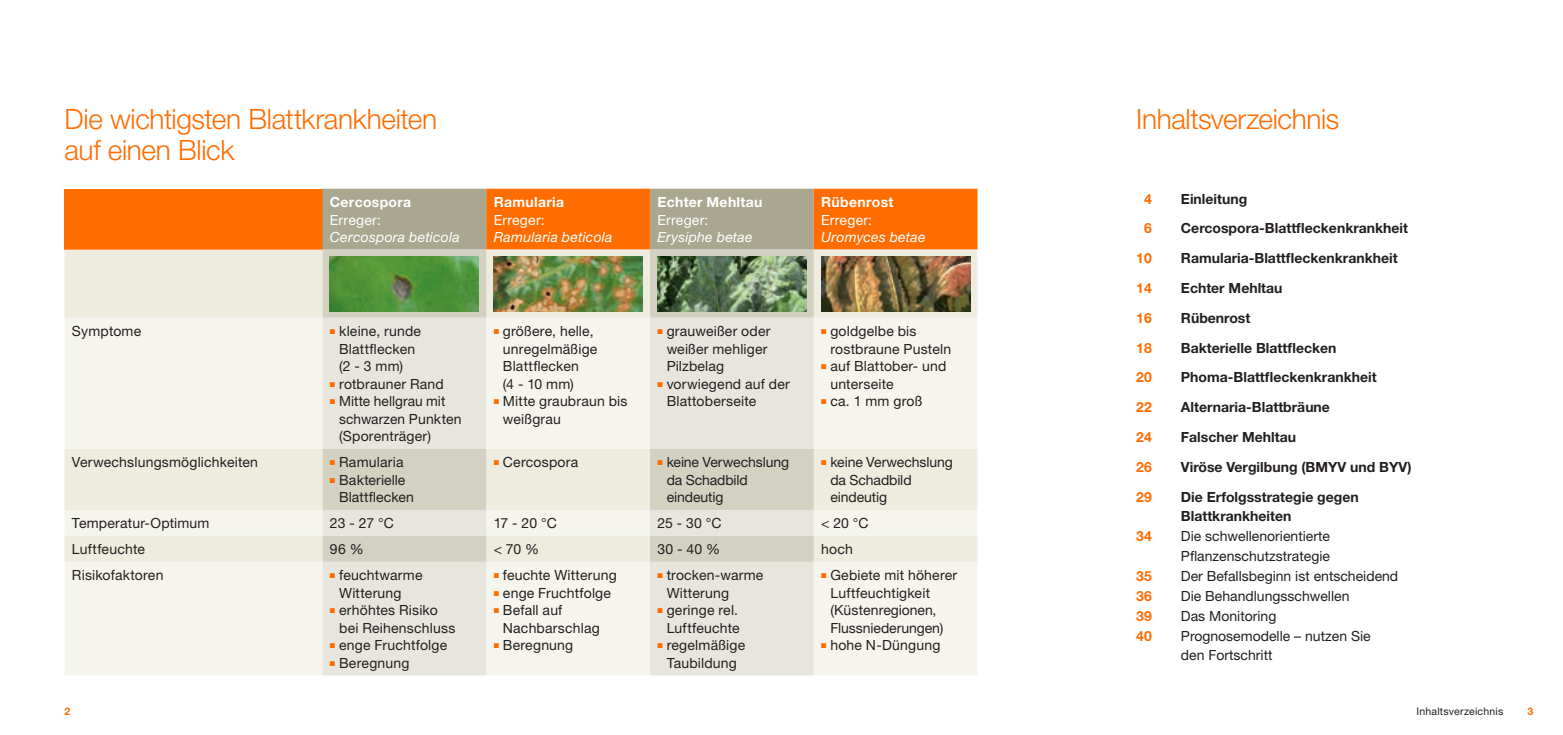
<style>
.page{position:relative;width:1563px;height:735px;background:#fff}
.page>*{position:absolute;margin:0;border:0;box-sizing:border-box;transform-origin:0 0}
.t1{font:300 28px/30.8px "Helvetica Neue LT Std";letter-spacing:-.015em;color:#ff6c00}
.t2{font:14px/17.5px "Helvetica Neue";letter-spacing:.01em;color:#231f20}
.t3{font:700 14px/19.8px "Helvetica Neue LT Std";color:#231f20}
.t4{font:14px/19.8px "Helvetica Neue LT Std";color:#231f20}
.t5{font:italic 14px "Helvetica Neue";letter-spacing:.02em;color:#fff}
.t6{font:700 14px "Helvetica Neue";letter-spacing:.025em;color:#fff}
.t7{font:14px "Helvetica Neue";letter-spacing:.015em;color:#fff}
.t8{font:700 14px "Helvetica Neue LT Std";color:#ff6c00}
.t9{font:10.5px "Helvetica Neue LT Std";letter-spacing:.02em;color:#231f20}
.t10{font:700 10.5px "Helvetica Neue LT Std";color:#ff6c00}
.s1{color:#ff6c00}
</style>
<div class="page">
<div style="left:64px;top:189px;width:258px;height:60px;background:#ff6c00"></div>
<svg style="left:322px;top:189px;width:655px;height:60px;background:#d48948"></svg>
<div style="left:64px;top:249px;width:913px;height:68px;background:#edecdf"></div>
<svg style="left:322px;top:249px;width:492px;height:68px;background:#d3d2c0"></svg>
<svg style="left:64px;top:317px;width:913px;height:358px;background:#f3f2ea"></svg>
<svg style="left:322px;top:317px;width:492px;height:358px;background:#e7e6dd"></svg>
<img style="left:821px;top:256px;width:149px;height:55px">
<img style="left:657px;top:256px;width:149px;height:55px">
<img style="left:330px;top:256px;width:149px;height:55px">
<img style="left:494px;top:256px;width:148px;height:55px">
<h1 class="t1" style="left:64px;top:103px;width:374px">Die wichtigsten Blattkrankheiten auf einen Blick</h1>
<p class="t6" style="left:330px;top:193px;width:83px">Cercospora</p>
<p class="t7" style="left:330px;top:211px;width:53px">Erreger:</p>
<p class="t5" style="left:330px;top:228px;width:131px">Cercospora beticola</p>
<p class="t2" style="left:72px;top:322px;width:71px">Symptome</p>
<p class="t2" style="left:339px;top:322px;width:83px;text-indent:-9px"><span class="s1">■</span> kleine, runde<br>Blattflecken (2 - 3 mm)</p>
<p class="t2" style="left:330px;top:375px;width:115px"><span class="s1">■</span> rotbrauner Rand</p>
<p class="t2" style="left:339px;top:392px;width:124px;text-indent:-9px"><span class="s1">■</span> Mitte hellgrau mit schwarzen Punkten (Sporenträger)</p>
<p class="t2" style="left:72px;top:453px;width:188px">Verwechslungsmöglichkeiten</p>
<p class="t2" style="left:330px;top:453px;width:75px"><span class="s1">■</span> Ramularia</p>
<p class="t2" style="left:339px;top:470px;width:76px;text-indent:-9px"><span class="s1">■</span> Bakterielle<br>Blattflecken</p>
<p class="t6" style="left:494px;top:193px;width:72px">Ramularia</p>
<p class="t7" style="left:494px;top:211px;width:53px">Erreger:</p>
<p class="t5" style="left:494px;top:228px;width:120px">Ramularia beticola</p>
<p class="t6" style="left:657px;top:193px;width:107px">Echter Mehltau</p>
<p class="t7" style="left:657px;top:211px;width:53px">Erreger:</p>
<p class="t5" style="left:657px;top:228px;width:97px">Erysiphe betae</p>
<p class="t6" style="left:821px;top:193px;width:74px">Rübenrost</p>
<p class="t7" style="left:821px;top:211px;width:53px">Erreger:</p>
<p class="t5" style="left:821px;top:228px;width:106px">Uromyces betae</p>
<p class="t2" style="left:503px;top:322px;width:96px;text-indent:-9px"><span class="s1">■</span> größere, helle, unregelmäßige<br>Blattflecken<br>(4 - 10 mm)</p>
<p class="t2" style="left:503px;top:392px;width:126px;text-indent:-9px"><span class="s1">■</span> Mitte graubraun bis weißgrau</p>
<p class="t2" style="left:667px;top:322px;width:105px;text-indent:-9px"><span class="s1">■</span> grauweißer oder weißer mehliger<br>Pilzbelag</p>
<p class="t2" style="left:667px;top:375px;width:125px;text-indent:-9px"><span class="s1">■</span> vorwiegend auf der<br>Blattoberseite</p>
<p class="t2" style="left:830px;top:322px;width:122px;text-indent:-9px"><span class="s1">■</span> goldgelbe bis rostbraune Pusteln</p>
<p class="t2" style="left:830px;top:357px;width:117px;text-indent:-9px"><span class="s1">■</span> auf Blattober- und unterseite</p>
<p class="t2" style="left:821px;top:392px;width:103px"><span class="s1">■</span> ca. 1 mm groß</p>
<p class="t2" style="left:494px;top:453px;width:86px"><span class="s1">■</span> Cercospora</p>
<p class="t2" style="left:667px;top:453px;width:124px;text-indent:-9px"><span class="s1">■</span> keine Verwechslung da Schadbild eindeutig</p>
<p class="t2" style="left:830px;top:453px;width:124px;text-indent:-9px"><span class="s1">■</span> keine Verwechslung da Schadbild eindeutig</p>
<p class="t2" style="left:72px;top:514px;width:139px">Temperatur-Optimum</p>
<p class="t2" style="left:330px;top:514px;width:65px">23 - 27 °C</p>
<p class="t2" style="left:494px;top:514px;width:65px">17 - 20 °C</p>
<p class="t2" style="left:657px;top:514px;width:66px">25 - 30 °C</p>
<p class="t2" style="left:821px;top:514px;width:49px">&lt; 20 °C</p>
<p class="t2" style="left:72px;top:540px;width:74px">Luftfeuchte</p>
<p class="t2" style="left:330px;top:540px;width:35px">96 %</p>
<p class="t2" style="left:494px;top:540px;width:47px">&lt; 70 %</p>
<p class="t2" style="left:657px;top:540px;width:64px">30 - 40 %</p>
<p class="t2" style="left:821px;top:540px;width:33px">hoch</p>
<p class="t2" style="left:72px;top:566px;width:93px">Risikofaktoren</p>
<p class="t2" style="left:339px;top:566px;width:85px;text-indent:-9px"><sup>■</sup> feuchtwarme<br>Witterung</p>
<p class="t2" style="left:339px;top:601px;width:118px;text-indent:-9px"><sup>■</sup> erhöhtes Risiko bei Reihenschluss</p>
<p class="t2" style="left:330px;top:636px;width:119px"><span class="s1">■</span> enge Fruchtfolge</p>
<p class="t2" style="left:330px;top:653px;width:81px"><span class="s1">■</span> Beregnung</p>
<p class="t2" style="left:830px;top:566px;width:128px;text-indent:-9px"><sup>■</sup> Gebiete mit höherer<br>Luftfeuchtigkeit (Küstenregionen,<br>Flussniederungen)</p>
<p class="t2" style="left:821px;top:636px;width:121px"><span class="s1">■</span> hohe N-Düngung</p>
<p class="t2" style="left:494px;top:566px;width:124px"><sup>■</sup> feuchte Witterung</p>
<p class="t2" style="left:494px;top:583px;width:119px"><sup>■</sup> enge Fruchtfolge</p>
<p class="t2" style="left:503px;top:601px;width:98px;text-indent:-9px"><sup>■</sup> Befall auf<br>Nachbarschlag</p>
<p class="t2" style="left:494px;top:636px;width:81px"><span class="s1">■</span> Beregnung</p>
<p class="t2" style="left:667px;top:566px;width:98px;text-indent:-9px"><sup>■</sup> trocken-warme<br>Witterung</p>
<p class="t2" style="left:657px;top:601px;width:84px;text-align:right"><sup>■</sup> geringe rel.<br>Luftfeuchte</p>
<p class="t2" style="left:657px;top:636px;width:89px;text-align:center"><span class="s1">■</span> regelmäßige<br>Taubildung</p>
<p class="t10" style="left:64px;top:704px;width:7px">2</p>
<h1 class="t1" style="left:1136px;top:103px;width:205px">Inhaltsverzeichnis</h1>
<p class="t8" style="left:1144px;top:190px;width:9px">4</p>
<p class="t3" style="left:1181px;top:188px;width:68px">Einleitung</p>
<p class="t8" style="left:1144px;top:220px;width:9px">6</p>
<p class="t3" style="left:1181px;top:218px;width:229px">Cercospora-Blattfleckenkrankheit</p>
<p class="t8" style="left:1136px;top:249px;width:17px">10</p>
<p class="t3" style="left:1181px;top:248px;width:218px">Ramularia-Blattfleckenkrankheit</p>
<p class="t8" style="left:1136px;top:279px;width:17px">14</p>
<p class="t3" style="left:1181px;top:277px;width:103px">Echter Mehltau</p>
<p class="t8" style="left:1136px;top:309px;width:17px">16</p>
<p class="t3" style="left:1181px;top:307px;width:71px">Rübenrost</p>
<p class="t8" style="left:1136px;top:339px;width:17px">18</p>
<p class="t3" style="left:1181px;top:337px;width:157px">Bakterielle Blattflecken</p>
<p class="t8" style="left:1136px;top:368px;width:17px">20</p>
<p class="t3" style="left:1181px;top:367px;width:197px">Phoma-Blattfleckenkrankheit</p>
<p class="t8" style="left:1136px;top:398px;width:17px">22</p>
<p class="t3" style="left:1181px;top:397px;width:151px">Alternaria-Blattbräune</p>
<p class="t8" style="left:1136px;top:428px;width:17px">24</p>
<p class="t3" style="left:1181px;top:426px;width:117px">Falscher Mehltau</p>
<p class="t8" style="left:1136px;top:458px;width:17px">26</p>
<p class="t3" style="left:1181px;top:456px;width:232px">Viröse Vergilbung (BMYV und BYV)</p>
<p class="t8" style="left:1136px;top:487px;width:17px">29</p>
<p class="t3" style="left:1181px;top:486px;width:179px">Die Erfolgsstrategie gegen<br>Blattkrankheiten</p>
<p class="t8" style="left:1136px;top:527px;width:17px">34</p>
<p class="t4" style="left:1181px;top:526px;width:151px">Die schwellenorientierte<br>Pflanzenschutzstrategie</p>
<p class="t8" style="left:1136px;top:567px;width:17px">35</p>
<p class="t4" style="left:1181px;top:565px;width:219px">Der Befallsbeginn ist entscheidend</p>
<p class="t8" style="left:1136px;top:587px;width:17px">36</p>
<p class="t4" style="left:1181px;top:585px;width:170px">Die Behandlungsschwellen</p>
<p class="t8" style="left:1136px;top:606px;width:17px">39</p>
<p class="t4" style="left:1181px;top:605px;width:97px">Das Monitoring</p>
<p class="t8" style="left:1136px;top:626px;width:17px">40</p>
<p class="t4" style="left:1181px;top:625px;width:191px">Prognosemodelle – nutzen Sie den Fortschritt</p>
<p class="t9" style="left:1416px;top:704px;width:88px">Inhaltsverzeichnis</p>
<p class="t10" style="left:1527px;top:704px;width:7px">3</p>
</div>
